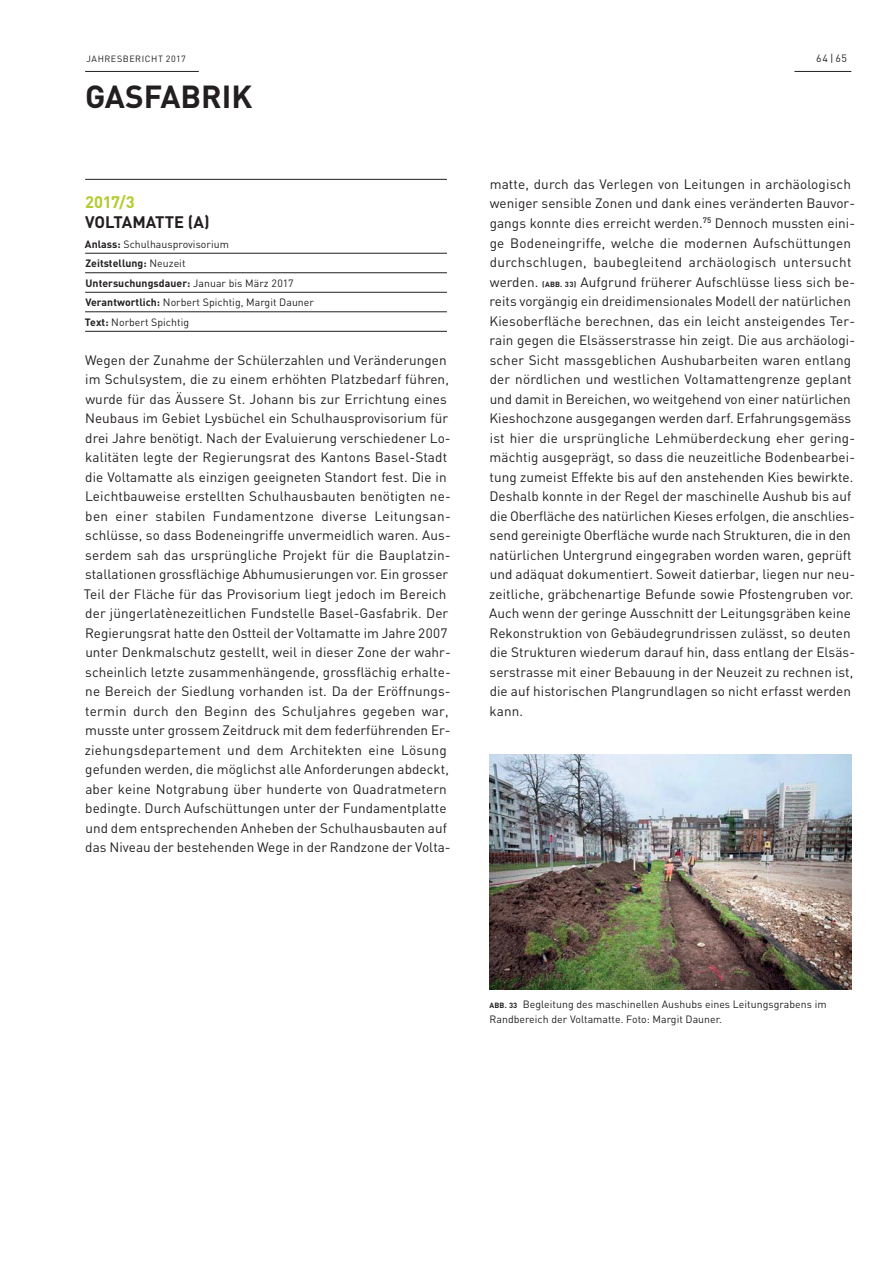
<style>
.page{position:relative;width:893px;height:1263px;background:#fff}
.page>*{position:absolute;margin:0;border:0;box-sizing:border-box;transform-origin:0 0}
.t1{font:700 31.5px "DIN";color:#231f20}
.t2{font:700 16.5px "DIN";color:#231f20}
.t3{font:700 16.5px "DIN";color:#b4cb2d}
.t4{font:13.5px/19.5px "DIN";letter-spacing:.005em;color:#231f20}
.t5{font:10.5px/19.5px "DIN";letter-spacing:.005em;color:#231f20}
.t6{font:9px "DIN";letter-spacing:.06em;color:#231f20}
.s1{font-weight:700}
.s2{font-weight:700;font-size:7.5px}
</style>
<div class="page">
<hr style="left:85px;top:71px;width:114px;height:1px;background:#231f20">
<hr style="left:794px;top:71px;width:57px;height:1px;background:#231f20">
<hr style="left:85px;top:179px;width:362px;height:1px;background:#231f20">
<hr style="left:85px;top:253px;width:362px;height:1px;background:#231f20">
<hr style="left:85px;top:272px;width:362px;height:1px;background:#231f20">
<hr style="left:85px;top:292px;width:362px;height:1px;background:#231f20">
<hr style="left:85px;top:312px;width:362px;height:1px;background:#231f20">
<hr style="left:85px;top:331px;width:362px;height:1px;background:#231f20">
<img style="left:489px;top:755px;width:362px;height:234px">
<p class="t6" style="left:86px;top:55px;width:101px">JAHRESBERICHT 2017</p>
<p class="t5" style="left:816px;top:50px;width:32px">64 | 65</p>
<h1 class="t1" style="left:85px;top:86px;width:169px">GASFABRIK</h1>
<p class="t3" style="left:85px;top:197px;width:51px">2017/3</p>
<p class="t2" style="left:85px;top:216px;width:126px">VOLTAMATTE (A)</p>
<p class="t5" style="left:85px;top:235px;width:231px"><span class="s1">Anlass:</span> Schulhausprovisorium<br><span class="s1">Zeitstellung:</span> Neuzeit<br><span class="s1">Untersuchungsdauer:</span> Januar bis März 2017<br><span class="s1">Verantwortlich:</span> Norbert Spichtig, Margit Dauner <span class="s1">Text:</span> Norbert Spichtig</p>
<p class="t4" style="left:84px;top:352px;width:368px">Wegen der Zunahme der Schülerzahlen und Veränderungen im Schulsystem, die zu einem erhöhten Platzbedarf führen, wurde für das Äussere St. Johann bis zur Errichtung eines Neubaus im Gebiet Lysbüchel ein Schulhausprovisorium für drei Jahre benötigt. Nach der Evaluierung verschiedener Lo&shy;kalitäten legte der Regierungsrat des Kantons Basel-Stadt die Voltamatte als einzigen geeigneten Standort fest. Die in Leichtbauweise erstellten Schulhausbauten benötigten ne&shy;ben einer stabilen Fundamentzone diverse Leitungsan&shy;schlüsse, so dass Bodeneingriffe unvermeidlich waren. Aus&shy;serdem sah das ursprüngliche Projekt für die Bauplatzin&shy;stallationen grossflächige Abhumusierungen vor. Ein grosser Teil der Fläche für das Provisorium liegt jedoch im Bereich der jüngerlatènezeitlichen Fundstelle Basel-Gasfabrik. Der Regierungsrat hatte den Ostteil der Voltamatte im Jahre 2007 unter Denkmalschutz gestellt, weil in dieser Zone der wahr&shy;scheinlich letzte zusammenhängende, grossflächig erhalte&shy;ne Bereich der Siedlung vorhanden ist. Da der Eröffnungs&shy;termin durch den Beginn des Schuljahres gegeben war, musste unter grossem Zeitdruck mit dem federführenden Er&shy;ziehungsdepartement und dem Architekten eine Lösung gefunden werden, die möglichst alle Anforderungen abdeckt, aber keine Notgrabung über hunderte von Quadratmetern bedingte. Durch Aufschüttungen unter der Fundamentplatte und dem entsprechenden Anheben der Schulhausbauten auf das Niveau der bestehenden Wege in der Randzone der Volta-</p>
<p class="t4" style="left:489px;top:176px;width:368px">matte, durch das Verlegen von Leitungen in archäologisch weniger sensible Zonen und dank eines veränderten Bauvor&shy;gangs konnte dies erreicht werden.<sup>75</sup> Dennoch mussten eini&shy;ge Bodeneingriffe, welche die modernen Aufschüttungen durchschlugen, baubegleitend archäologisch untersucht werden. <span class="s2">(ABB. 33)</span> Aufgrund früherer Aufschlüsse liess sich be&shy;reits vorgängig ein dreidimensionales Modell der natürlichen Kiesoberfläche berechnen, das ein leicht ansteigendes Ter&shy;rain gegen die Elsässerstrasse hin zeigt. Die aus archäologi&shy;scher Sicht massgeblichen Aushubarbeiten waren entlang der nördlichen und westlichen Voltamattengrenze geplant und damit in Bereichen, wo weitgehend von einer natürlichen Kieshochzone ausgegangen werden darf. Erfahrungsgemäss ist hier die ursprüngliche Lehmüberdeckung eher gering&shy;mächtig ausgeprägt, so dass die neuzeitliche Bodenbearbei&shy;tung zumeist Effekte bis auf den anstehenden Kies bewirkte.<br>Deshalb konnte in der Regel der maschinelle Aushub bis auf die Oberfläche des natürlichen Kieses erfolgen, die anschlies&shy;send gereinigte Oberfläche wurde nach Strukturen, die in den natürlichen Untergrund eingegraben worden waren, geprüft und adäquat dokumentiert. Soweit datierbar, liegen nur neu&shy;zeitliche, gräbchenartige Befunde sowie Pfostengruben vor.<br>Auch wenn der geringe Ausschnitt der Leitungsgräben keine Rekonstruktion von Gebäudegrundrissen zulässt, so deuten die Strukturen wiederum darauf hin, dass entlang der Elsäs&shy;serstrasse mit einer Bebauung in der Neuzeit zu rechnen ist, die auf historischen Plangrundlagen so nicht erfasst werden kann.</p>
<p class="t5" style="left:489px;top:998px;width:339px;line-height:15px"><span class="s2">ABB. 33</span> Begleitung des maschinellen Aushubs eines Leitungsgrabens im<br>Randbereich der Voltamatte. Foto: Margit Dauner.</p>
</div>
